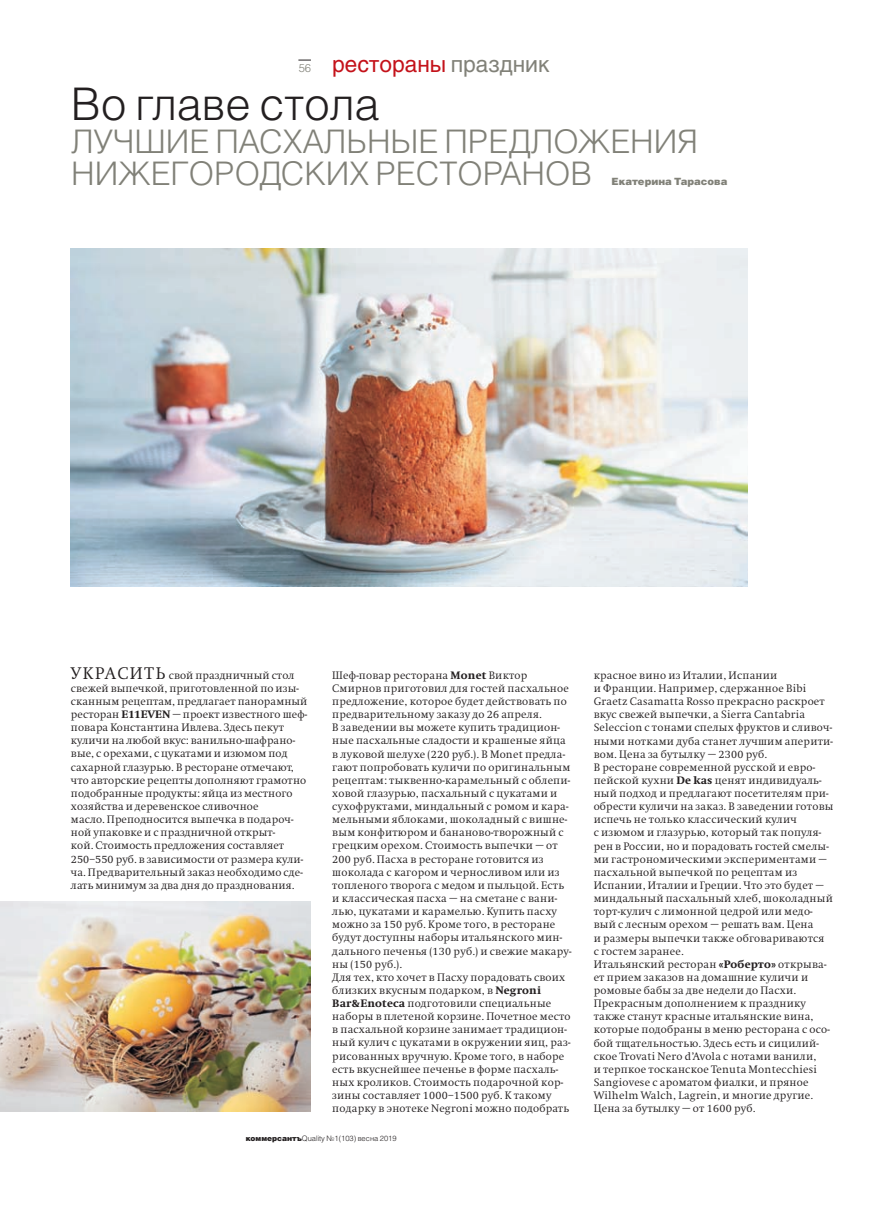
<style>
.page{position:relative;width:869px;height:1205px;background:#fff}
.page>*{position:absolute;margin:0;border:0;box-sizing:border-box;transform-origin:0 0}
.t1{font:300 45px "Helios";color:#231f20}
.t2{font:300 32.5px/32.5px "Helios";color:#818178}
.t3{font:22.5px "Helios C";color:#c4121a}
.t4{font:11.25px/13.1px "Komersant Serif";letter-spacing:.02em;color:#231f20}
.t5{font:10px "Helios Black C";color:#818178}
.t6{font:7.5px "Helios Light C";color:#231f20}
.s1{font-family:"Helios Light C";font-size:11.25px;color:#818178}
.s2{color:#818178}
.s3{font-size:17.5px}
.s4{font-weight:700}
.s5{font-family:"Helios Black C"}
</style>
<div class="page">
<svg style="left:298px;top:60px;width:13px;height:1px"></svg>
<img style="left:71px;top:248px;width:676px;height:338px">
<img style="left:0;top:902px;width:310px;height:210px">
<p class="t3" style="left:298px;top:51px;width:252px"><span class="s1">56</span> рестораны <span class="s2">праздник</span></p>
<p class="t1" style="left:71px;top:77px;width:310px">Во главе стола</p>
<p class="t2" style="left:71px;top:124px;width:628px">ЛУЧШИЕ ПАСХАЛЬНЫЕ ПРЕДЛОЖЕНИЯ<br>НИЖЕГОРОДСКИХ РЕСТОРАНОВ</p>
<p class="t5" style="left:611px;top:175px;width:117px">Екатерина Тарасова</p>
<p class="t4" style="left:71px;top:669px;width:238px"><span class="s3">УКРАСИТЬ</span> свой праздничный стол свежей выпечкой, приготовленной по изы&shy;сканным рецептам, предлагает панорамный ресторан <span class="s4">E11EVEN</span> — проект известного шеф&shy;повара Константина Ивлева. Здесь пекут куличи на любой вкус: ванильно-шафрано&shy;вые, с орехами, с цукатами и изюмом под сахарной глазурью. В ресторане отмечают, что авторские рецепты дополняют грамотно подобранные продукты: яйца из местного хозяйства и деревенское сливочное<br>масло. Преподносится выпечка в подароч&shy;ной упаковке и с праздничной открыт-<br>кой. Стоимость предложения составляет 250–550 руб. в зависимости от размера кули&shy;ча. Предварительный заказ необходимо сде&shy;лать минимум за два дня до празднования.</p>
<p class="t4" style="left:332px;top:669px;width:241px">Шеф-повар ресторана <span class="s4">Monet</span> Виктор Смирнов приготовил для гостей пасхальное предложение, которое будет действовать по предварительному заказу до 26 апреля.<br>В заведении вы можете купить традицион&shy;ные пасхальные сладости и крашеные яйца в луковой шелухе (220 руб.). В Monet предла&shy;гают попробовать куличи по оригинальным рецептам: тыквенно-карамельный с облепи&shy;ховой глазурью, пасхальный с цукатами и сухофруктами, миндальный с ромом и кара&shy;мельными яблоками, шоколадный с вишне&shy;вым конфитюром и бананово-творожный с грецким орехом. Стоимость выпечки — от 200 руб. Пасха в ресторане готовится из шоколада с кагором и черносливом или из топленого творога с медом и пыльцой. Есть и классическая пасха — на сметане с вани&shy;лью, цукатами и карамелью. Купить пасху можно за 150 руб. Кроме того, в ресторане будут доступны наборы итальянского мин&shy;дального печенья (130 руб.) и свежие макару&shy;ны (150 руб.).<br>Для тех, кто хочет в Пасху порадовать своих близких вкусным подарком, в <span class="s4">Negroni Bar&amp;Enoteca</span> подготовили специальные наборы в плетеной корзине. Почетное место в пасхальной корзине занимает традицион&shy;ный кулич с цукатами в окружении яиц, раз&shy;рисованных вручную. Кроме того, в наборе есть вкуснейшее печенье в форме пасхаль&shy;ных кроликов. Стоимость подарочной кор&shy;зины составляет 1000–1500 руб. К такому подарку в энотеке Negroni можно подобрать</p>
<p class="t4" style="left:593px;top:669px;width:241px">красное вино из Италии, Испании<br>и Франции. Например, сдержанное Bibi Graetz Casamatta Rosso прекрасно раскроет вкус свежей выпечки, а Sierra Cantabria Seleccion с тонами спелых фруктов и сливоч&shy;ными нотками дуба станет лучшим аперити&shy;вом. Цена за бутылку — 2300 руб.<br>В ресторане современной русской и евро&shy;пейской кухни <span class="s4">De kas</span> ценят индивидуаль&shy;ный подход и предлагают посетителям при&shy;обрести куличи на заказ. В заведении готовы испечь не только классический кулич<br>с изюмом и глазурью, который так популя&shy;рен в России, но и порадовать гостей смелы&shy;ми гастрономическими экспериментами — пасхальной выпечкой по рецептам из Испании, Италии и Греции. Что это будет — миндальный пасхальный хлеб, шоколадный торт-кулич с лимонной цедрой или медо&shy;вый с лесным орехом — решать вам. Цена<br>и размеры выпечки также обговариваются<br>с гостем заранее.<br>Итальянский ресторан <span class="s4">«Роберто»</span> открыва&shy;ет прием заказов на домашние куличи и ромовые бабы за две недели до Пасхи.<br>Прекрасным дополнением к празднику также станут красные итальянские вина, которые подобраны в меню ресторана с осо&shy;бой тщательностью. Здесь есть и сицилий&shy;ское Trovati Nero d’Avola с нотами ванили,<br>и терпкое тосканское Tenuta Montecchiesi Sangiovese с ароматом фиалки, и пряное Wilhelm Walch, Lagrein, и многие другие.<br>Цена за бутылку — от 1600 руб.</p>
<p class="t6" style="left:246px;top:1133px;width:152px"><span class="s5">коммерсантъ</span>Quality №1(103) весна 2019</p>
</div>
